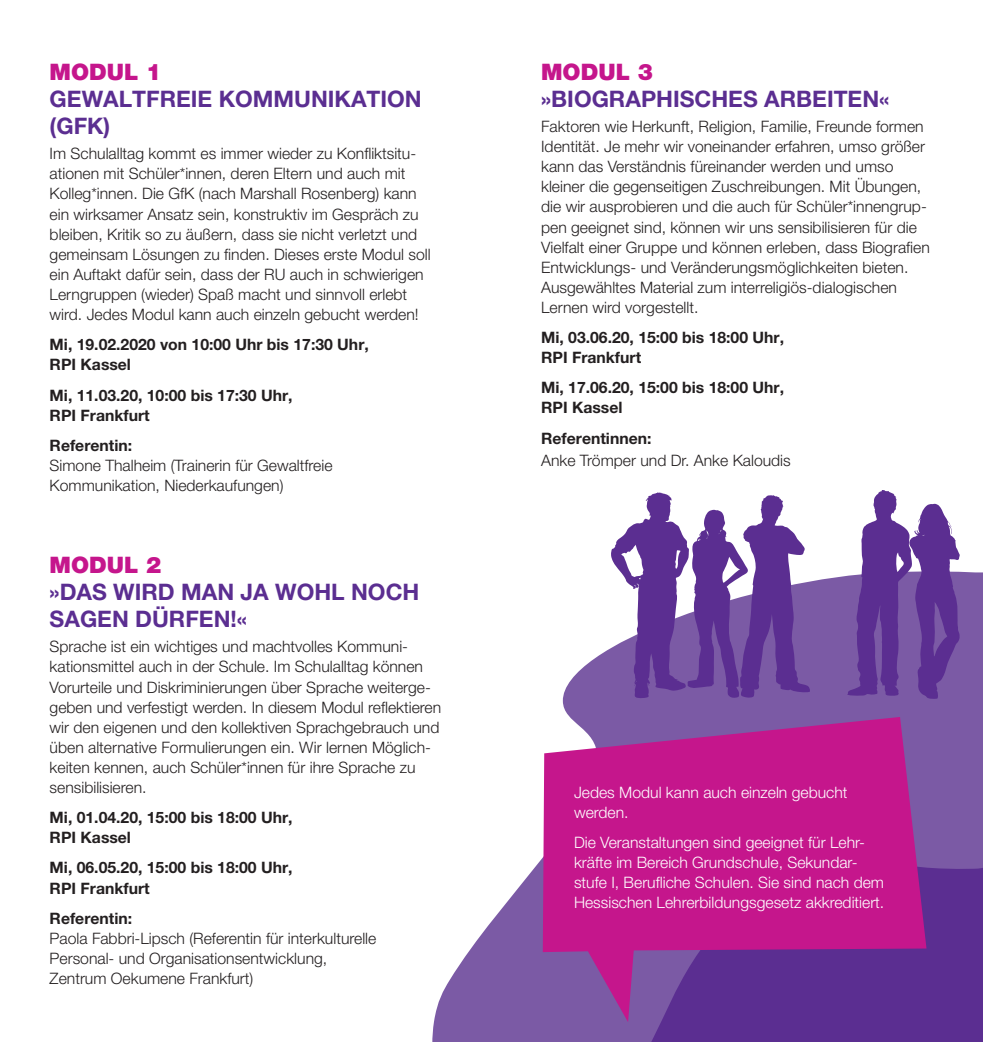
<style>
.page{position:relative;width:983px;height:1042px;background:#fff}
.page>*{position:absolute;margin:0;border:0;box-sizing:border-box;transform-origin:0 0}
.t1{font:700 22.75px/27.3px "Helvetica Neue LT Pro";color:#5b2e91}
.t2{font:900 22.75px "Helvetica Neue LT Pro";color:#c5168c}
.t3{font:300 15.75px/20.1px "Helvetica Neue LT Pro";color:#231f20}
.t4{font:700 15.75px/20.1px "Helvetica Neue LT Pro";color:#231f20}
.t5{font:300 15.75px/20.1px "Helvetica Neue LT Pro";color:#fff}
</style>
<div class="page">
<svg style="left:432px;top:571px;width:550px;height:471px"></svg>
<svg style="left:526px;top:667px;width:456px;height:375px;background:#7d5ca7"></svg>
<svg style="left:542px;top:717px;width:384px;height:305px;background:#ab2691"></svg>
<svg style="left:610px;top:492px;width:199px;height:206px"></svg>
<svg style="left:846px;top:490px;width:113px;height:209px"></svg>
<h1 class="t2" style="left:50px;top:58px;width:113px">MODUL 1</h1>
<h1 class="t1" style="left:50px;top:85px;width:373px">GEWALTFREIE KOMMUNIKATION (GFK)</h1>
<p class="t3" style="left:50px;top:143px;width:382px">Im Schulalltag kommt es immer wieder zu Konfliktsitu&shy;ationen mit Schüler*innen, deren Eltern und auch mit Kolleg*innen. Die GfK (nach Marshall Rosenberg) kann ein wirksamer Ansatz sein, konstruktiv im Gespräch zu bleiben, Kritik so zu äußern, dass sie nicht verletzt und gemeinsam Lösungen zu finden. Dieses erste Modul soll ein Auftakt dafür sein, dass der RU auch in schwierigen Lerngruppen (wieder) Spaß macht und sinnvoll erlebt wird. Jedes Modul kann auch einzeln gebucht werden!</p>
<p class="t4" style="left:50px;top:334px;width:320px">Mi, 19.02.2020 von 10:00 Uhr bis 17:30 Uhr,<br>RPI Kassel</p>
<p class="t4" style="left:50px;top:384px;width:244px">Mi, 11.03.20, 10:00 bis 17:30 Uhr,<br>RPI Frankfurt</p>
<p class="t4" style="left:50px;top:435px;width:84px">Referentin:</p>
<p class="t3" style="left:50px;top:455px;width:284px">Simone Thalheim (Trainerin für Gewaltfreie<br>Kommunikation, Niederkaufungen)</p>
<h1 class="t2" style="left:50px;top:551px;width:113px">MODUL 2</h1>
<h1 class="t1" style="left:50px;top:577px;width:371px">»DAS WIRD MAN JA WOHL NOCH<br>SAGEN DÜRFEN!«</h1>
<p class="t3" style="left:50px;top:636px;width:393px">Sprache ist ein wichtiges und machtvolles Kommuni&shy;kationsmittel auch in der Schule. Im Schulalltag können Vorurteile und Diskriminierungen über Sprache weiterge&shy;geben und verfestigt werden. In diesem Modul reflektieren wir den eigenen und den kollektiven Sprachgebrauch und üben alternative Formulierungen ein. Wir lernen Möglich&shy;keiten kennen, auch Schüler*innen für ihre Sprache zu sensibilisieren.</p>
<p class="t4" style="left:50px;top:807px;width:244px">Mi, 01.04.20, 15:00 bis 18:00 Uhr,<br>RPI Kassel</p>
<p class="t4" style="left:50px;top:857px;width:244px">Mi, 06.05.20, 15:00 bis 18:00 Uhr,<br>RPI Frankfurt</p>
<p class="t4" style="left:50px;top:907px;width:84px">Referentin:</p>
<p class="t3" style="left:50px;top:928px;width:328px">Paola Fabbri-Lipsch (Referentin für interkulturelle<br>Personal- und Organisationsentwicklung,<br>Zentrum Oekumene Frankfurt)</p>
<h1 class="t2" style="left:541px;top:58px;width:113px">MODUL 3</h1>
<h1 class="t1" style="left:541px;top:85px;width:349px">»BIOGRAPHISCHES ARBEITEN«</h1>
<p class="t3" style="left:541px;top:116px;width:390px">Faktoren wie Herkunft, Religion, Familie, Freunde formen Identität. Je mehr wir voneinander erfahren, umso größer kann das Verständnis füreinander werden und umso kleiner die gegenseitigen Zuschreibungen. Mit Übungen, die wir ausprobieren und die auch für Schüler*innengrup&shy;pen geeignet sind, können wir uns sensibilisieren für die Vielfalt einer Gruppe und können erleben, dass Biografien Entwicklungs- und Veränderungsmöglichkeiten bieten.<br>Ausgewähltes Material zum interreligiös-dialogischen Lernen wird vorgestellt.</p>
<p class="t4" style="left:541px;top:327px;width:244px">Mi, 03.06.20, 15:00 bis 18:00 Uhr,<br>RPI Frankfurt</p>
<p class="t4" style="left:541px;top:377px;width:244px">Mi, 17.06.20, 15:00 bis 18:00 Uhr,<br>RPI Kassel</p>
<p class="t4" style="left:541px;top:427px;width:112px">Referentinnen:</p>
<p class="t3" style="left:541px;top:450px;width:251px">Anke Trömper und Dr. Anke Kaloudis</p>
<p class="t5" style="left:574px;top:781px;width:275px">Jedes Modul kann auch einzeln gebucht werden.</p>
<p class="t5" style="left:574px;top:832px;width:312px">Die Veranstaltungen sind geeignet für Lehr&shy;kräfte im Bereich Grundschule, Sekundar&shy;stufe I, Berufliche Schulen. Sie sind nach dem Hessischen Lehrerbildungsgesetz akkreditiert.</p>
</div>
